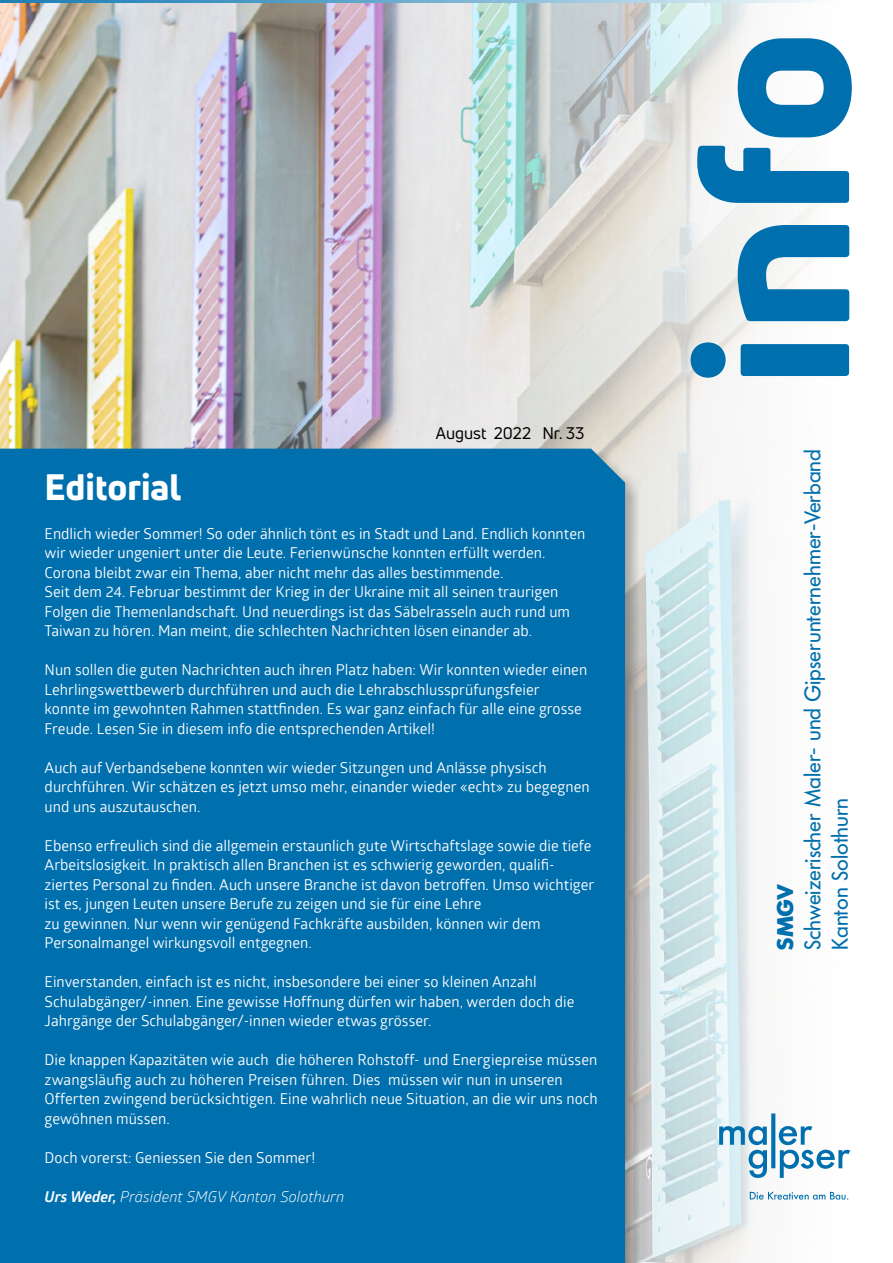
<style>
.page{position:relative;width:893px;height:1263px;background:#fff}
.page>*{position:absolute;margin:0;border:0;box-sizing:border-box;transform-origin:0 0}
.t1{font:800 36px "Uni Neue";color:#fff}
.t2{font:22.5px/27.3px "Futura BQ";color:#006fad}
.t3{font:700 22.5px "Futura BQ";color:#006fad}
.t4{font:16.5px "Uni Neue";color:#000}
.t5{font:15px/19.5px "Glober";color:#fff}
.t6{font:italic 15px "Glober";color:#fff}
.s1{font-weight:700}
</style>
<div class="page">
<img style="left:0;top:0;width:851px;height:1263px">
<svg style="left:691px;top:38px;width:161px;height:340px"></svg>
<div style="left:0;top:448px;width:642px;height:815px;background:#000;opacity:.25"></div>
<div style="left:0;top:449px;width:625px;height:814px;background:#006fad"></div>
<svg style="left:719px;top:1113px;width:131px;height:65px"></svg>
<svg style="left:750px;top:1192px;width:98px;height:8px"></svg>
<p class="t4" style="left:436px;top:423px;width:150px">August 2022 Nr. 33</p>
<h1 class="t1" style="left:45px;top:462px;width:138px">Editorial</h1>
<p class="t5" style="left:45px;top:523px;width:542px">Endlich wieder Sommer! So oder ähnlich tönt es in Stadt und Land. Endlich konnten wir wieder ungeniert unter die Leute. Ferienwünsche konnten erfüllt werden.<br>Corona bleibt zwar ein Thema, aber nicht mehr das alles bestimmende.<br>Seit dem 24. Februar bestimmt der Krieg in der Ukraine mit all seinen traurigen Folgen die Themenlandschaft. Und neuerdings ist das Säbelrasseln auch rund um Taiwan zu hören. Man meint, die schlechten Nachrichten lösen einander ab.</p>
<p class="t5" style="left:45px;top:659px;width:544px">Nun sollen die guten Nachrichten auch ihren Platz haben: Wir konnten wieder einen Lehrlingswettbewerb durchführen und auch die Lehrabschlussprüfungsfeier konnte im gewohnten Rahmen stattfinden. Es war ganz einfach für alle eine grosse Freude. Lesen Sie in diesem info die entsprechenden Artikel!</p>
<p class="t5" style="left:45px;top:757px;width:546px">Auch auf Verbandsebene konnten wir wieder Sitzungen und Anlässe physisch durchführen. Wir schätzen es jetzt umso mehr, einander wieder «echt» zu begegnen und uns auszutauschen.</p>
<p class="t5" style="left:45px;top:835px;width:551px">Ebenso erfreulich sind die allgemein erstaunlich gute Wirtschaftslage sowie die tiefe Arbeitslosigkeit. In praktisch allen Branchen ist es schwierig geworden, qualifi&shy;ziertes Personal zu finden. Auch unsere Branche ist davon betroffen. Umso wichtiger ist es, jungen Leuten unsere Berufe zu zeigen und sie für eine Lehre<br>zu gewinnen. Nur wenn wir genügend Fachkräfte ausbilden, können wir dem Personalmangel wirkungsvoll entgegnen.</p>
<p class="t5" style="left:45px;top:971px;width:531px">Einverstanden, einfach ist es nicht, insbesondere bei einer so kleinen Anzahl<br>Schulabgänger/-innen. Eine gewisse Hoffnung dürfen wir haben, werden doch die<br>Jahrgänge der Schulabgänger/-innen wieder etwas grösser.</p>
<p class="t5" style="left:45px;top:1049px;width:555px">Die knappen Kapazitäten wie auch die höheren Rohstoff- und Energiepreise müssen zwangsläufig auch zu höheren Preisen führen. Dies müssen wir nun in unseren Offerten zwingend berücksichtigen. Eine wahrlich neue Situation, an die wir uns noch gewöhnen müssen.</p>
<p class="t5" style="left:45px;top:1147px;width:272px">Doch vorerst: Geniessen Sie den Sommer!</p>
<p class="t6" style="left:45px;top:1186px;width:301px"><span class="s1">Urs Weder,</span> Präsident SMGV Kanton Solothurn</p>
<h2 class="t3" style="left:771px;top:950px;width:68px;rotate:-90deg">SMGV</h2>
<h2 class="t2" style="left:799px;top:950px;width:502px;rotate:-90deg">Schweizerischer Maler- und Gipserunternehmer-Verband<br>Kanton Solothurn</h2>
</div>
